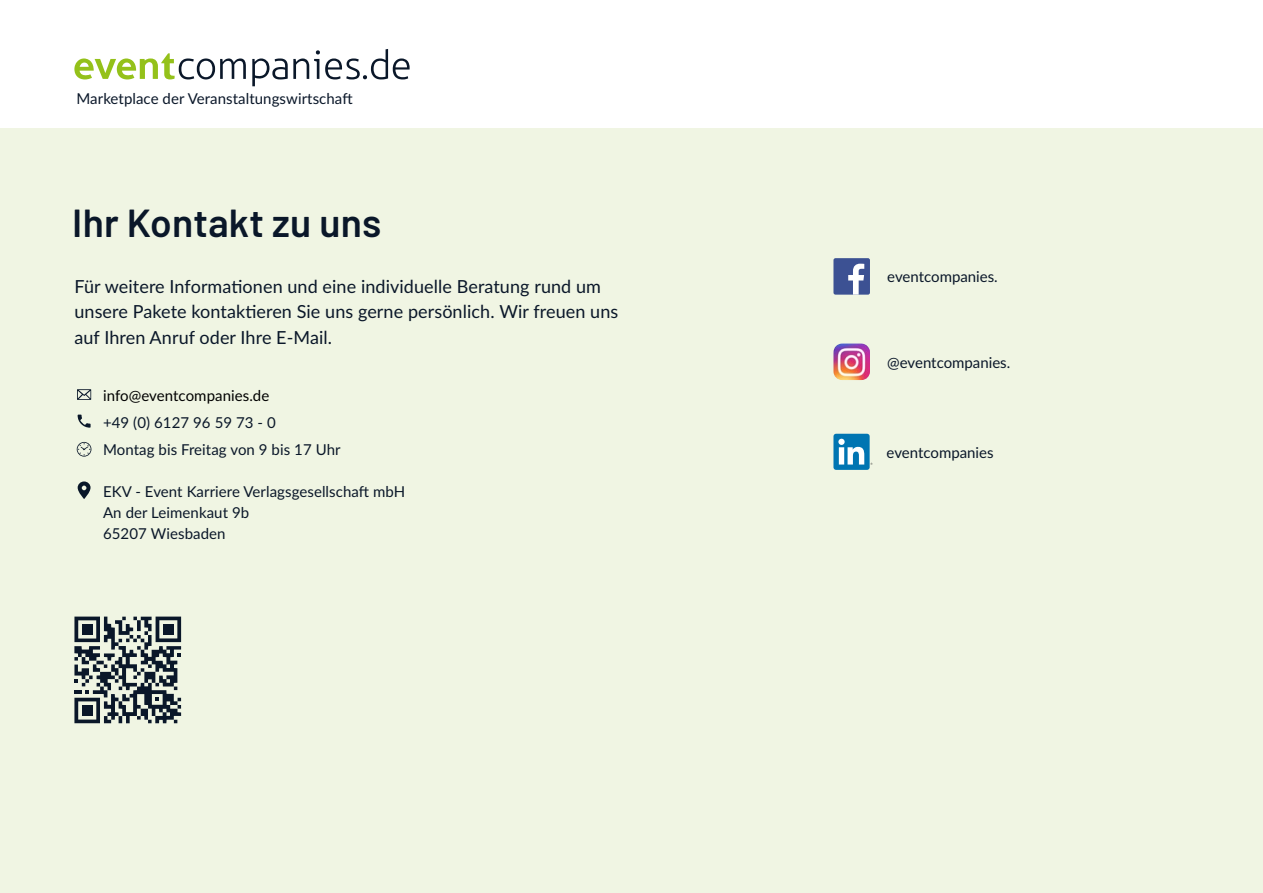
<style>
.page{position:relative;width:1263px;height:893px;background:#fff}
.page>*{position:absolute;margin:0;border:0;box-sizing:border-box;transform-origin:0 0}
.t1{font:600 39px "Barlow";letter-spacing:.005em;color:#0a1729}
.t2{font:18px/25.5px "Lato";letter-spacing:.005em;color:#0a1729}
.t3{font:15px/21px "Lato";letter-spacing:.005em;color:#0a1729}
.t4{font:15px "Lato";letter-spacing:.005em;color:#000}
</style>
<div class="page">
<div style="left:0;top:129px;width:1263px;height:764px;background:#f0f5e3"></div>
<svg style="left:74px;top:53px;width:172px;height:26px"></svg>
<svg style="left:252px;top:49px;width:158px;height:37px"></svg>
<svg style="left:78px;top:415px;width:13px;height:13px"></svg>
<svg style="left:78px;top:481px;width:13px;height:18px"></svg>
<svg style="left:77px;top:389px;width:14px;height:11px"></svg>
<svg style="left:77px;top:442px;width:14px;height:15px"></svg>
<div style="left:833px;top:258px;width:37px;height:37px;background:#3c5193;border-radius:2px"></div>
<svg style="left:848px;top:264px;width:16px;height:31px"></svg>
<div style="left:833px;top:434px;width:37px;height:36px;background:#0075b2;border-radius:3px"></div>
<svg style="left:838px;top:439px;width:26px;height:26px"></svg>
<img style="left:833px;top:344px;width:37px;height:36px">
<svg style="left:74px;top:617px;width:107px;height:106px"></svg>
<div style="left:82px;top:624px;width:11px;height:11px;background:#0a1729"></div>
<div style="left:82px;top:705px;width:11px;height:11px;background:#0a1729"></div>
<div style="left:163px;top:624px;width:11px;height:11px;background:#0a1729"></div>
<p class="t3" style="left:77px;top:88px;width:278px">Marketplace der Veranstaltungswirtschaft</p>
<h1 class="t1" style="left:72px;top:195px;width:311px">Ihr Kontakt zu uns</h1>
<p class="t2" style="left:74px;top:273px;width:545px">Für weitere Informationen und eine individuelle Beratung rund um unsere Pakete kontaktieren Sie uns gerne persönlich. Wir freuen uns auf Ihren Anruf oder Ihre E-Mail.</p>
<p class="t4" style="left:103px;top:384px;width:168px">info@eventcompanies.de</p>
<p class="t3" style="left:103px;top:408px;width:239px;line-height:27px">+49 (0) 6127 96 59 73 - 0<br>Montag bis Freitag von 9 bis 17 Uhr</p>
<p class="t3" style="left:103px;top:480px;width:304px">EKV - Event Karriere Verlagsgesellschaft mbH<br>An der Leimenkaut 9b<br>65207 Wiesbaden</p>
<p class="t3" style="left:887px;top:266px;width:112px">eventcompanies.</p>
<p class="t3" style="left:887px;top:351px;width:125px">@eventcompanies.</p>
<p class="t3" style="left:887px;top:441px;width:108px">eventcompanies</p>
</div>
